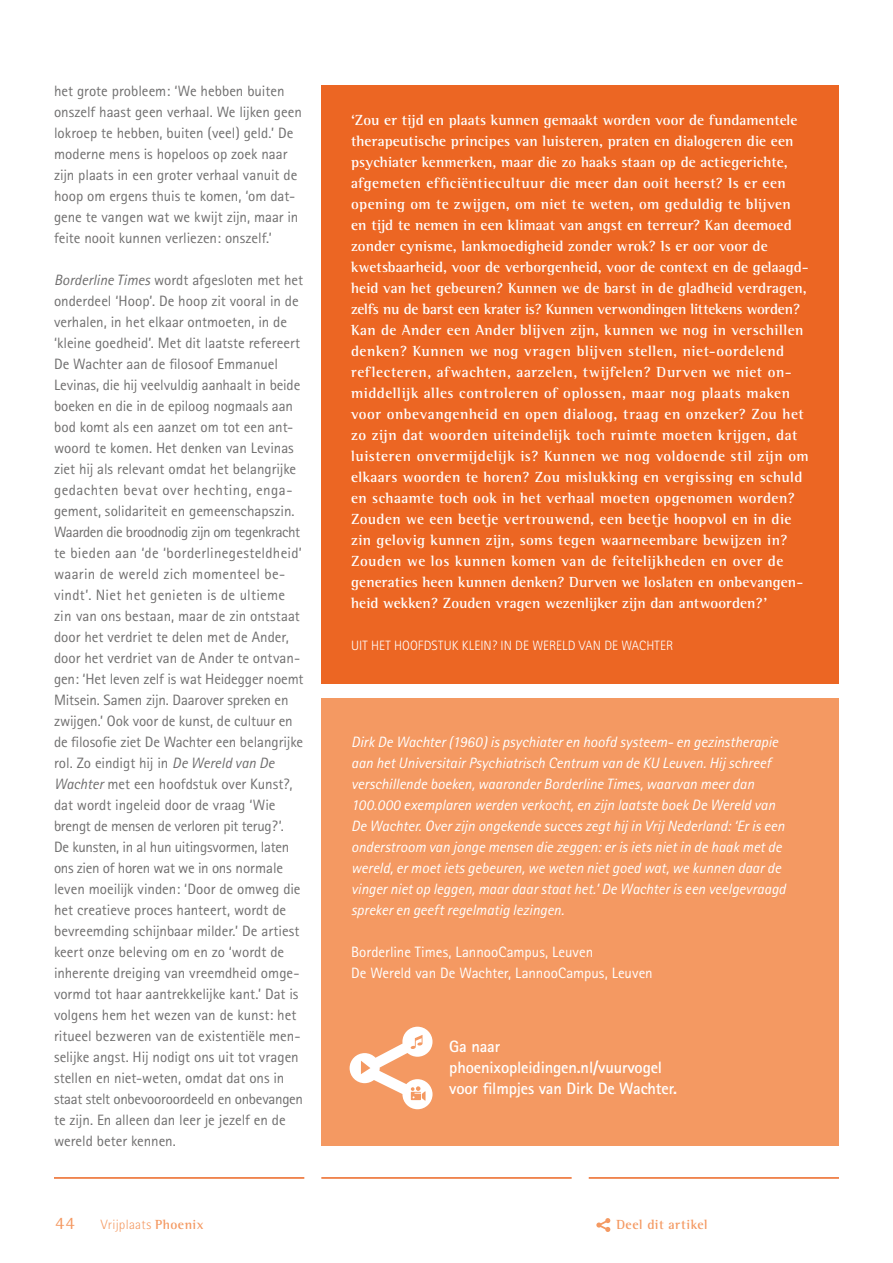
<style>
.page{position:relative;width:893px;height:1263px;background:#fff}
.page>*{position:absolute;margin:0;border:0;box-sizing:border-box;transform-origin:0 0}
.t1{font:18px "Rotis Semi Serif";color:#f49962}
.t2{font:700 16.5px/21px "Rotis Sans Serif";letter-spacing:-.01em;color:#fff}
.t3{font:15px/21px "Rotis Sans Serif";letter-spacing:-.005em;color:#706f6f}
.t4{font:700 15px/21px "Rotis Semi Serif";letter-spacing:.02em;color:#fff}
.t5{font:italic 15px/21px "Rotis Sans Serif";color:#fff}
.t6{font:15px/21px "Rotis Sans Serif";color:#fff}
.t7{font:300 13.5px "Rotis Sans Serif";letter-spacing:.005em;color:#fff}
.t8{font:300 13.5px "Rotis Semi Sans";letter-spacing:.02em;color:#f49962}
.t9{font:700 13.5px "Rotis Semi Serif";letter-spacing:.03em;color:#f49962}
.s1{font-style:italic}
.s2{font-family:"Rotis Semi Serif";font-weight:700}
</style>
<div class="page">
<div style="left:321px;top:699px;width:518px;height:447px;background:#f49962"></div>
<hr style="left:54px;top:1177px;width:250px;height:2px;background:#ec6623">
<hr style="left:321px;top:1177px;width:251px;height:2px;background:#ec6623">
<hr style="left:589px;top:1177px;width:250px;height:2px;background:#ec6623">
<div style="left:321px;top:85px;width:518px;height:598px;background:#ec6623"></div>
<svg style="left:350px;top:1027px;width:83px;height:82px"></svg>
<svg style="left:596px;top:1218px;width:14px;height:14px"></svg>
<p class="t3" style="left:54px;top:80px;width:249px">het grote probleem: ‘We hebben buiten onszelf haast geen verhaal. We lijken geen lokroep te hebben, buiten (veel) geld.’ De moderne mens is hopeloos op zoek naar zijn plaats in een groter verhaal vanuit de hoop om ergens thuis te komen, ‘om dat&shy;gene te vangen wat we kwijt zijn, maar in feite nooit kunnen verliezen: onszelf.’</p>
<p class="t3" style="left:54px;top:269px;width:251px"><span class="s1">Borderline Times</span> wordt afgesloten met het onderdeel ‘Hoop’. De hoop zit vooral in de verhalen, in het elkaar ontmoeten, in de ‘kleine goedheid’. Met dit laatste refereert De Wachter aan de filosoof Emmanuel Levinas, die hij veelvuldig aanhaalt in beide boeken en die in de epiloog nogmaals aan bod komt als een aanzet om tot een ant&shy;woord te komen. Het denken van Levinas ziet hij als relevant omdat het belangrijke gedachten bevat over hechting, enga&shy;gement, solidariteit en gemeenschapszin.<br>Waarden die broodnodig zijn om tegenkracht te bieden aan ‘de ‘borderlinegesteldheid’ waarin de wereld zich momenteel be&shy;vindt’. Niet het genieten is de ultieme zin van ons bestaan, maar de zin ontstaat door het verdriet te delen met de Ander, door het verdriet van de Ander te ontvan&shy;gen: ‘Het leven zelf is wat Heidegger noemt Mitsein. Samen zijn. Daarover spreken en zwijgen.’ Ook voor de kunst, de cultuur en de filosofie ziet De Wachter een belangrijke rol. Zo eindigt hij in <span class="s1">De Wereld van De Wachter</span> met een hoofdstuk over Kunst?, dat wordt ingeleid door de vraag ‘Wie brengt de mensen de verloren pit terug?’.<br>De kunsten, in al hun uitingsvormen, laten ons zien of horen wat we in ons normale leven moeilijk vinden: ‘Door de omweg die het creatieve proces hanteert, wordt de bevreemding schijnbaar milder.’ De artiest keert onze beleving om en zo ‘wordt de inherente dreiging van vreemdheid omge&shy;vormd tot haar aantrekkelijke kant.’ Dat is volgens hem het wezen van de kunst: het ritueel bezweren van de existentiële men&shy;selijke angst. Hij nodigt ons uit tot vragen stellen en niet-weten, omdat dat ons in staat stelt onbevooroordeeld en onbevangen te zijn. En alleen dan leer je jezelf en de wereld beter kennen.</p>
<p class="t1" style="left:55px;top:1212px;width:21px">44</p>
<p class="t8" style="left:101px;top:1217px;width:104px">Vrijplaats <span class="s2">Phoenix</span></p>
<p class="t4" style="left:351px;top:109px;width:459px">‘Zou er tijd en plaats kunnen gemaakt worden voor de fundamentele therapeutische principes van luisteren, praten en dialogeren die een psychiater kenmerken, maar die zo haaks staan op de actiegerichte, afgemeten efficiëntiecultuur die meer dan ooit heerst? Is er een opening om te zwijgen, om niet te weten, om geduldig te blijven en tijd te nemen in een klimaat van angst en terreur? Kan deemoed zonder cynisme, lankmoedigheid zonder wrok? Is er oor voor de kwetsbaarheid, voor de verborgenheid, voor de context en de gelaagd&shy;heid van het gebeuren? Kunnen we de barst in de gladheid verdragen, zelfs nu de barst een krater is? Kunnen verwondingen littekens worden?<br>Kan de Ander een Ander blijven zijn, kunnen we nog in verschillen denken? Kunnen we nog vragen blijven stellen, niet-oordelend reflecteren, afwachten, aarzelen, twijfelen? Durven we niet on&shy;middellijk alles controleren of oplossen, maar nog plaats maken voor onbevangenheid en open dialoog, traag en onzeker? Zou het zo zijn dat woorden uiteindelijk toch ruimte moeten krijgen, dat luisteren onvermijdelijk is? Kunnen we nog voldoende stil zijn om elkaars woorden te horen? Zou mislukking en vergissing en schuld en schaamte toch ook in het verhaal moeten opgenomen worden?<br>Zouden we een beetje vertrouwend, een beetje hoopvol en in die zin gelovig kunnen zijn, soms tegen waarneembare bewijzen in?<br>Zouden we los kunnen komen van de feitelijkheden en over de generaties heen kunnen denken? Durven we loslaten en onbevangen&shy;heid wekken? Zouden vragen wezenlijker zijn dan antwoorden?’</p>
<p class="t7" style="left:351px;top:637px;width:324px">UIT HET HOOFDSTUK KLEIN? IN DE WERELD VAN DE WACHTER</p>
<p class="t5" style="left:351px;top:732px;width:436px">Dirk De Wachter (1960) is psychiater en hoofd systeem- en gezinstherapie aan het Universitair Psychiatrisch Centrum van de KU Leuven. Hij schreef verschillende boeken, waaronder Borderline Times, waarvan meer dan 100.000 exemplaren werden verkocht, en zijn laatste boek De Wereld van De Wachter. Over zijn ongekende succes zegt hij in Vrij Nederland: ‘Er is een onderstroom van jonge mensen die zeggen: er is iets niet in de haak met de wereld, er moet iets gebeuren, we weten niet goed wat, we kunnen daar de vinger niet op leggen, maar daar staat het.’ De Wachter is een veelgevraagd spreker en geeft regelmatig lezingen.</p>
<p class="t6" style="left:351px;top:941px;width:303px">Borderline Times, LannooCampus, Leuven<br>De Wereld van De Wachter, LannooCampus, Leuven</p>
<p class="t2" style="left:449px;top:1036px;width:229px">Ga naar phoenixopleidingen.nl/vuurvogel voor filmpjes van Dirk De Wachter.</p>
<p class="t9" style="left:616px;top:1216px;width:93px">Deel dit artikel</p>
</div>
